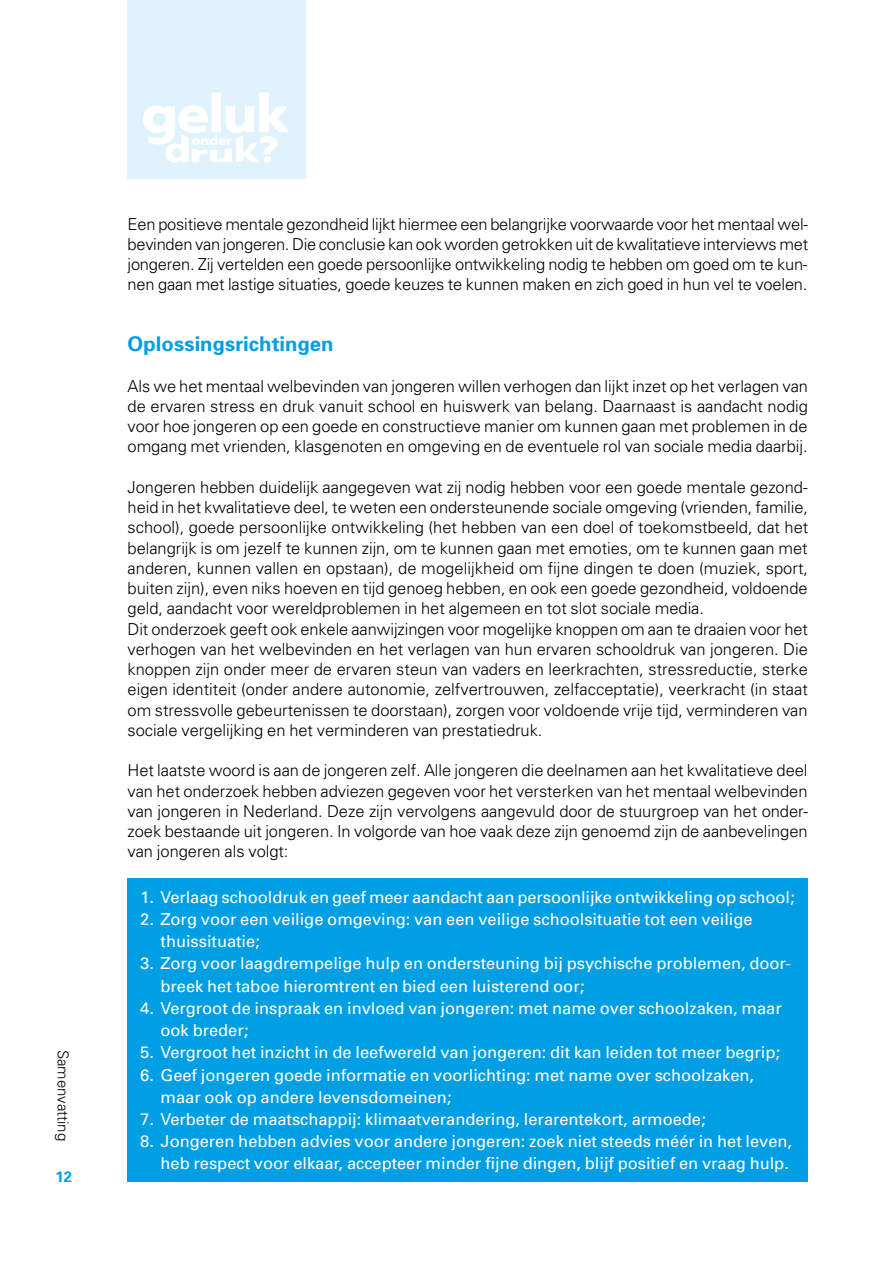
<style>
.page{position:relative;width:893px;height:1263px;background:#fff}
.page>*{position:absolute;margin:0;border:0;box-sizing:border-box;transform-origin:0 0}
.t1{font:700 20.25px "Univers";letter-spacing:.005em;color:#009ee3}
.t2{font:300 16.5px/20.2px "Univers";letter-spacing:-.005em;color:#000;text-align:justify}
.t3{font:16.5px/22.2px "Univers";letter-spacing:-.005em;color:#fff}
.t4{font:300 15px "Univers";letter-spacing:-.005em;color:#000}
.t5{font:700 15px "Univers";color:#009ee3}
</style>
<div class="page">
<div style="left:127px;top:0;width:178px;height:179px;background:#dff2fd"></div>
<svg style="left:143px;top:92px;width:146px;height:71px"></svg>
<div style="left:128px;top:878px;width:680px;height:303px;background:#009ee3"></div>
<p class="t4" style="left:72px;top:1050px;width:93px;rotate:90deg">Samenvatting</p>
<p class="t5" style="left:55px;top:1167px;width:18px">12</p>
<p class="t2" style="left:128px;top:214px;width:682px">Een positieve mentale gezondheid lijkt hiermee een belangrijke voorwaarde voor het mentaal wel&shy;bevinden van jongeren. Die conclusie kan ook worden getrokken uit de kwalitatieve interviews met jongeren. Zij vertelden een goede persoonlijke ontwikkeling nodig te hebben om goed om te kun&shy;nen gaan met lastige situaties, goede keuzes te kunnen maken en zich goed in hun vel te voelen.</p>
<p class="t1" style="left:128px;top:332px;width:208px">Oplossingsrichtingen</p>
<p class="t2" style="left:128px;top:376px;width:682px">Als we het mentaal welbevinden van jongeren willen verhogen dan lijkt inzet op het verlagen van de ervaren stress en druk vanuit school en huiswerk van belang. Daarnaast is aandacht nodig voor hoe jongeren op een goede en constructieve manier om kunnen gaan met problemen in de omgang met vrienden, klasgenoten en omgeving en de eventuele rol van sociale media daarbij.</p>
<p class="t2" style="left:128px;top:477px;width:682px;text-align:left">Jongeren hebben duidelijk aangegeven wat zij nodig hebben voor een goede mentale gezond&shy;heid in het kwalitatieve deel, te weten een ondersteunende sociale omgeving (vrienden, familie, school), goede persoonlijke ontwikkeling (het hebben van een doel of toekomstbeeld, dat het belangrijk is om jezelf te kunnen zijn, om te kunnen gaan met emoties, om te kunnen gaan met anderen, kunnen vallen en opstaan), de mogelijkheid om fijne dingen te doen (muziek, sport, buiten zijn), even niks hoeven en tijd genoeg hebben, en ook een goede gezondheid, voldoende geld, aandacht voor wereldproblemen in het algemeen en tot slot sociale media.<br>Dit onderzoek geeft ook enkele aanwijzingen voor mogelijke knoppen om aan te draaien voor het verhogen van het welbevinden en het verlagen van hun ervaren schooldruk van jongeren. Die knoppen zijn onder meer de ervaren steun van vaders en leerkrachten, stressreductie, sterke eigen identiteit (onder andere autonomie, zelfvertrouwen, zelfacceptatie), veerkracht (in staat om stressvolle gebeurtenissen te doorstaan), zorgen voor voldoende vrije tijd, verminderen van sociale vergelijking en het verminderen van prestatiedruk.</p>
<p class="t2" style="left:128px;top:760px;width:682px">Het laatste woord is aan de jongeren zelf. Alle jongeren die deelnamen aan het kwalitatieve deel van het onderzoek hebben adviezen gegeven voor het versterken van het mentaal welbevinden van jongeren in Nederland. Deze zijn vervolgens aangevuld door de stuurgroep van het onder&shy;zoek bestaande uit jongeren. In volgorde van hoe vaak deze zijn genoemd zijn de aanbevelingen van jongeren als volgt:</p>
<p class="t3" style="left:140px;top:886px;width:656px">1. Verlaag schooldruk en geef meer aandacht aan persoonlijke ontwikkeling op school;</p>
<p class="t3" style="left:161px;top:908px;width:594px;text-indent:-20px">2. Zorg voor een veilige omgeving: van een veilige schoolsituatie tot een veilige thuissituatie;</p>
<p class="t3" style="left:161px;top:953px;width:632px;text-indent:-20px">3. Zorg voor laagdrempelige hulp en ondersteuning bij psychische problemen, door&shy;breek het taboe hieromtrent en bied een luisterend oor;</p>
<p class="t3" style="left:161px;top:997px;width:623px;text-indent:-20px">4. Vergroot de inspraak en invloed van jongeren: met name over schoolzaken, maar ook breder;</p>
<p class="t3" style="left:140px;top:1041px;width:641px">5. Vergroot het inzicht in de leefwereld van jongeren: dit kan leiden tot meer begrip;</p>
<p class="t3" style="left:161px;top:1064px;width:595px;text-indent:-20px">6. Geef jongeren goede informatie en voorlichting: met name over schoolzaken, maar ook op andere levensdomeinen;</p>
<p class="t3" style="left:140px;top:1108px;width:567px">7. Verbeter de maatschappij: klimaatverandering, lerarentekort, armoede;</p>
<p class="t3" style="left:140px;top:1130px;width:653px;text-align:right">8. Jongeren hebben advies voor andere jongeren: zoek niet steeds méér in het leven, heb respect voor elkaar, accepteer minder fijne dingen, blijf positief en vraag hulp.</p>
</div>
